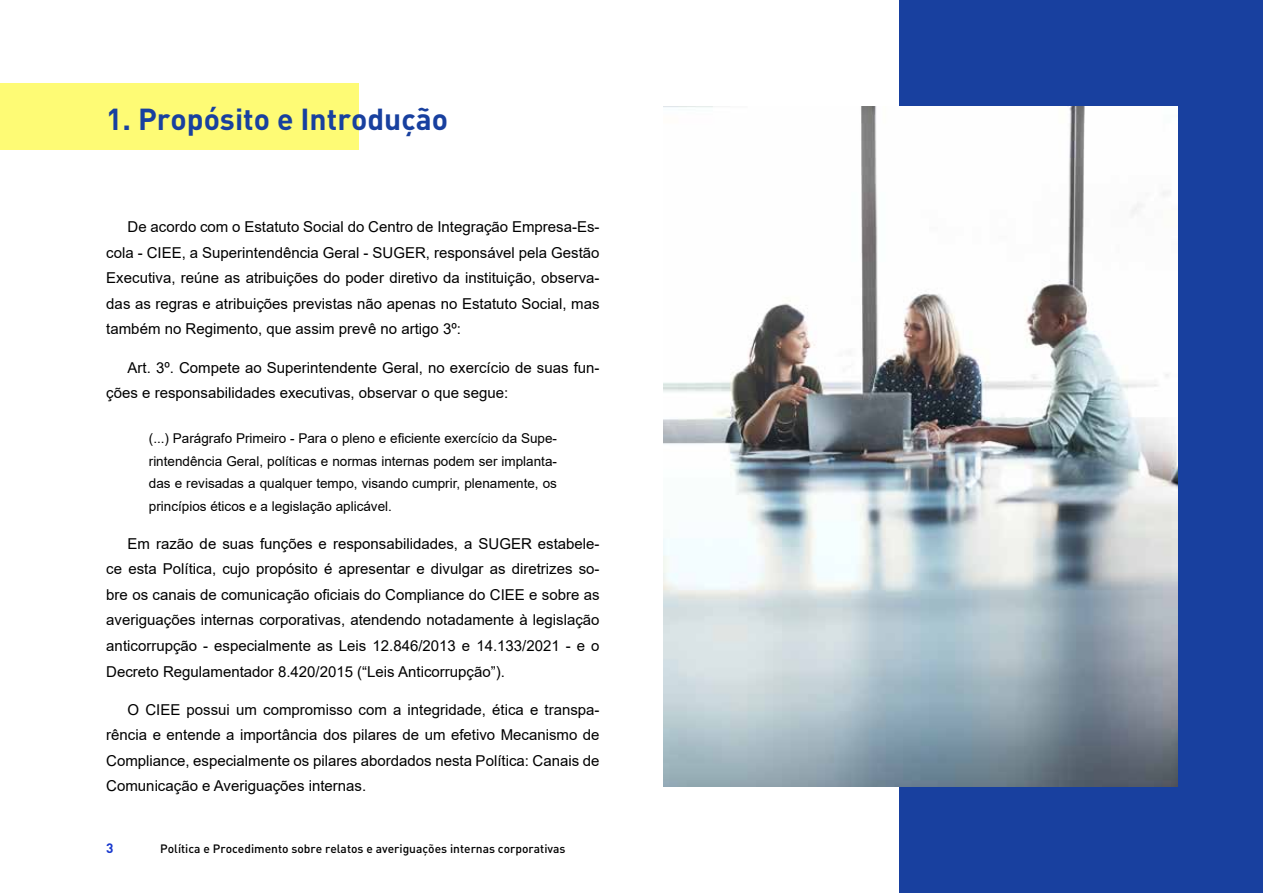
<style>
.page{position:relative;width:1263px;height:893px;background:#fff}
.page>*{position:absolute;margin:0;border:0;box-sizing:border-box;transform-origin:0 0}
.t1{font:700 30px "DIN";color:#18409f}
.t2{font:15px/25.5px "Arial";color:#000;text-align:justify}
.t3{font:13.5px/22.5px "Arial";color:#000;text-align:justify}
.t4{font:700 13.5px "DIN";color:#1838ce}
.t5{font:12px "DIN Medium Alternate";color:#000}
</style>
<div class="page">
<hr style="left:0;top:0;width:1px;height:893px;background:#18409f">
<div style="left:0;top:83px;width:358px;height:67px;background:#fefb75"></div>
<div style="left:899px;top:0;width:364px;height:893px;background:#18409f"></div>
<img style="left:663px;top:106px;width:515px;height:681px">
<h1 class="t1" style="left:106px;top:100px;width:343px">1. Propósito e Introdução</h1>
<p class="t2" style="left:106px;top:214px;width:495px;text-indent:21px">De acordo com o Estatuto Social do Centro de Integração Empresa-Es&shy;cola - CIEE, a Superintendência Geral - SUGER, responsável pela Gestão Executiva, reúne as atribuições do poder diretivo da instituição, observa&shy;das as regras e atribuições previstas não apenas no Estatuto Social, mas também no Regimento, que assim prevê no artigo 3º:</p>
<p class="t2" style="left:106px;top:355px;width:495px;text-indent:21px">Art. 3º. Compete ao Superintendente Geral, no exercício de suas fun&shy;ções e responsabilidades executivas, observar o que segue:</p>
<p class="t3" style="left:149px;top:427px;width:410px">(...) Parágrafo Primeiro - Para o pleno e eficiente exercício da Supe&shy;rintendência Geral, políticas e normas internas podem ser implanta&shy;das e revisadas a qualquer tempo, visando cumprir, plenamente, os princípios éticos e a legislação aplicável.</p>
<p class="t2" style="left:106px;top:531px;width:495px;text-indent:21px">Em razão de suas funções e responsabilidades, a SUGER estabele&shy;ce esta Política, cujo propósito é apresentar e divulgar as diretrizes so&shy;bre os canais de comunicação oficiais do Compliance do CIEE e sobre as averiguações internas corporativas, atendendo notadamente à legislação anticorrupção - especialmente as Leis 12.846/2013 e 14.133/2021 - e o Decreto Regulamentador 8.420/2015 (“Leis Anticorrupção”).</p>
<p class="t2" style="left:106px;top:697px;width:495px;text-indent:21px">O CIEE possui um compromisso com a integridade, ética e transpa&shy;rência e entende a importância dos pilares de um efetivo Mecanismo de Compliance, especialmente os pilares abordados nesta Política: Canais de Comunicação e Averiguações internas.</p>
<p class="t4" style="left:106px;top:839px;width:9px">3</p>
<p class="t5" style="left:160px;top:841px;width:407px">Política e Procedimento sobre relatos e averiguações internas corporativas</p>
</div>
